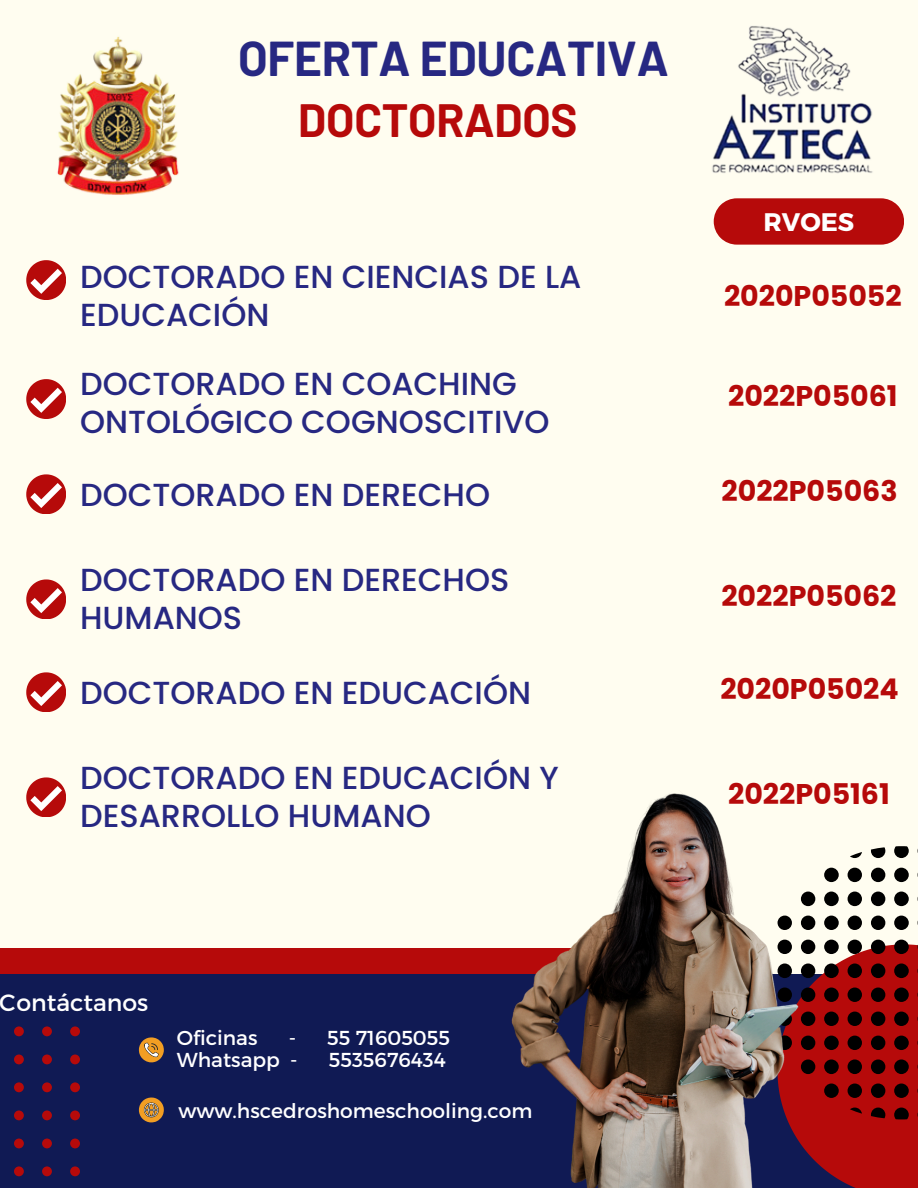
<style>
.page{position:relative;width:918px;height:1188px;background:#fffdf0}
.page>*{position:absolute;margin:0;border:0;box-sizing:border-box;transform-origin:0 0}
.t1{font:700 47.85px "Barlow";letter-spacing:-.005em;color:#272882}
.t2{font:700 45.6px "Barlow";letter-spacing:-.005em;color:#b60a0a}
.t3{font:500 31.95px/38.1px "Poppins";color:#272882}
.t4{font:700 28.5px "Poppins";color:#b60a0a}
.t5{font:700 25.35px "Montserrat";color:#fff}
.t6{font:23.55px "Montserrat";color:#fff}
.t7{font:20.1px "Montserrat";color:#fff}
</style>
<div class="page">
<div style="left:0;top:949px;width:578px;height:100px;background:#b60a0a"></div>
<div style="left:0;top:975px;width:886px;height:213px;background:#101a54"></div>
<svg style="left:836px;top:846px;width:82px;height:342px"></svg>
<div style="left:14px;top:1026px;width:10px;height:10px;background:#b60a0a;border-radius:50%"></div>
<div style="left:42px;top:1026px;width:10px;height:10px;background:#b60a0a;border-radius:50%"></div>
<div style="left:70px;top:1026px;width:10px;height:10px;background:#b60a0a;border-radius:50%"></div>
<div style="left:14px;top:1055px;width:10px;height:9px;background:#b60a0a;border-radius:50%"></div>
<div style="left:42px;top:1055px;width:10px;height:9px;background:#b60a0a;border-radius:50%"></div>
<div style="left:70px;top:1055px;width:10px;height:9px;background:#b60a0a;border-radius:50%"></div>
<div style="left:14px;top:1082px;width:10px;height:10px;background:#b60a0a;border-radius:50%"></div>
<div style="left:42px;top:1082px;width:10px;height:10px;background:#b60a0a;border-radius:50%"></div>
<div style="left:70px;top:1082px;width:10px;height:10px;background:#b60a0a;border-radius:50%"></div>
<div style="left:14px;top:1110px;width:10px;height:10px;background:#b60a0a;border-radius:50%"></div>
<div style="left:42px;top:1110px;width:10px;height:10px;background:#b60a0a;border-radius:50%"></div>
<div style="left:70px;top:1110px;width:10px;height:10px;background:#b60a0a;border-radius:50%"></div>
<div style="left:14px;top:1139px;width:10px;height:9px;background:#b60a0a;border-radius:50%"></div>
<div style="left:42px;top:1139px;width:10px;height:9px;background:#b60a0a;border-radius:50%"></div>
<div style="left:70px;top:1139px;width:10px;height:9px;background:#b60a0a;border-radius:50%"></div>
<div style="left:14px;top:1166px;width:10px;height:10px;background:#b60a0a;border-radius:50%"></div>
<div style="left:42px;top:1166px;width:10px;height:10px;background:#b60a0a;border-radius:50%"></div>
<div style="left:70px;top:1166px;width:10px;height:10px;background:#b60a0a;border-radius:50%"></div>
<img style="left:57px;top:37px;width:122px;height:158px">
<img style="left:712px;top:26px;width:161px;height:148px">
<svg style="left:714px;top:198px;width:190px;height:47px"></svg>
<svg style="left:26px;top:379px;width:40px;height:39px"></svg>
<svg style="left:26px;top:474px;width:40px;height:40px"></svg>
<svg style="left:26px;top:579px;width:40px;height:40px"></svg>
<svg style="left:26px;top:260px;width:40px;height:40px"></svg>
<svg style="left:26px;top:672px;width:40px;height:40px"></svg>
<svg style="left:26px;top:777px;width:40px;height:40px"></svg>
<img style="left:499px;top:793px;width:337px;height:395px">
<svg style="left:139px;top:1037px;width:25px;height:25px"></svg>
<svg style="left:139px;top:1098px;width:25px;height:24px"></svg>
<h4 class="t1" style="left:238px;top:28px;width:432px">OFERTA EDUCATIVA</h4>
<p class="t2" style="left:298px;top:91px;width:281px">DOCTORADOS</p>
<p class="t3" style="left:80px;top:257px;width:503px">DOCTORADO EN CIENCIAS DE LA<br>EDUCACIÓN</p>
<h3 class="t3" style="left:80px;top:364px;width:471px">DOCTORADO EN COACHING<br>ONTOLÓGICO COGNOSCITIVO</h3>
<p class="t3" style="left:80px;top:475px;width:412px">DOCTORADO EN DERECHO</p>
<p class="t3" style="left:80px;top:560px;width:431px">DOCTORADO EN DERECHOS<br>HUMANOS</p>
<p class="t3" style="left:80px;top:673px;width:453px">DOCTORADO EN EDUCACIÓN</p>
<p class="t3" style="left:80px;top:758px;width:480px">DOCTORADO EN EDUCACIÓN Y<br>DESARROLLO HUMANO</p>
<h1 class="t5" style="left:764px;top:205px;width:92px">RVOES</h1>
<h3 class="t4" style="left:724px;top:276px;width:179px">2020P05052</h3>
<p class="t4" style="left:728px;top:376px;width:171px">2022P05061</p>
<p class="t4" style="left:722px;top:471px;width:178px">2022P05063</p>
<h3 class="t4" style="left:721px;top:577px;width:177px">2022P05062</h3>
<h3 class="t4" style="left:720px;top:669px;width:180px">2020P05024</h3>
<p class="t4" style="left:728px;top:775px;width:163px">2022P05161</p>
<p class="t6" style="left:0;top:987px;width:150px">Contáctanos</p>
<p class="t7" style="left:177px;top:1025px;width:82px">Oficinas</p>
<p class="t7" style="left:289px;top:1025px;width:9px">-</p>
<p class="t7" style="left:327px;top:1025px;width:124px">55 71605055</p>
<p class="t7" style="left:177px;top:1046px;width:122px">Whatsapp -</p>
<p class="t7" style="left:329px;top:1046px;width:118px">5535676434</p>
<h3 class="t7" style="left:179px;top:1098px;width:355px">www.hscedroshomeschooling.com</h3>
</div>
